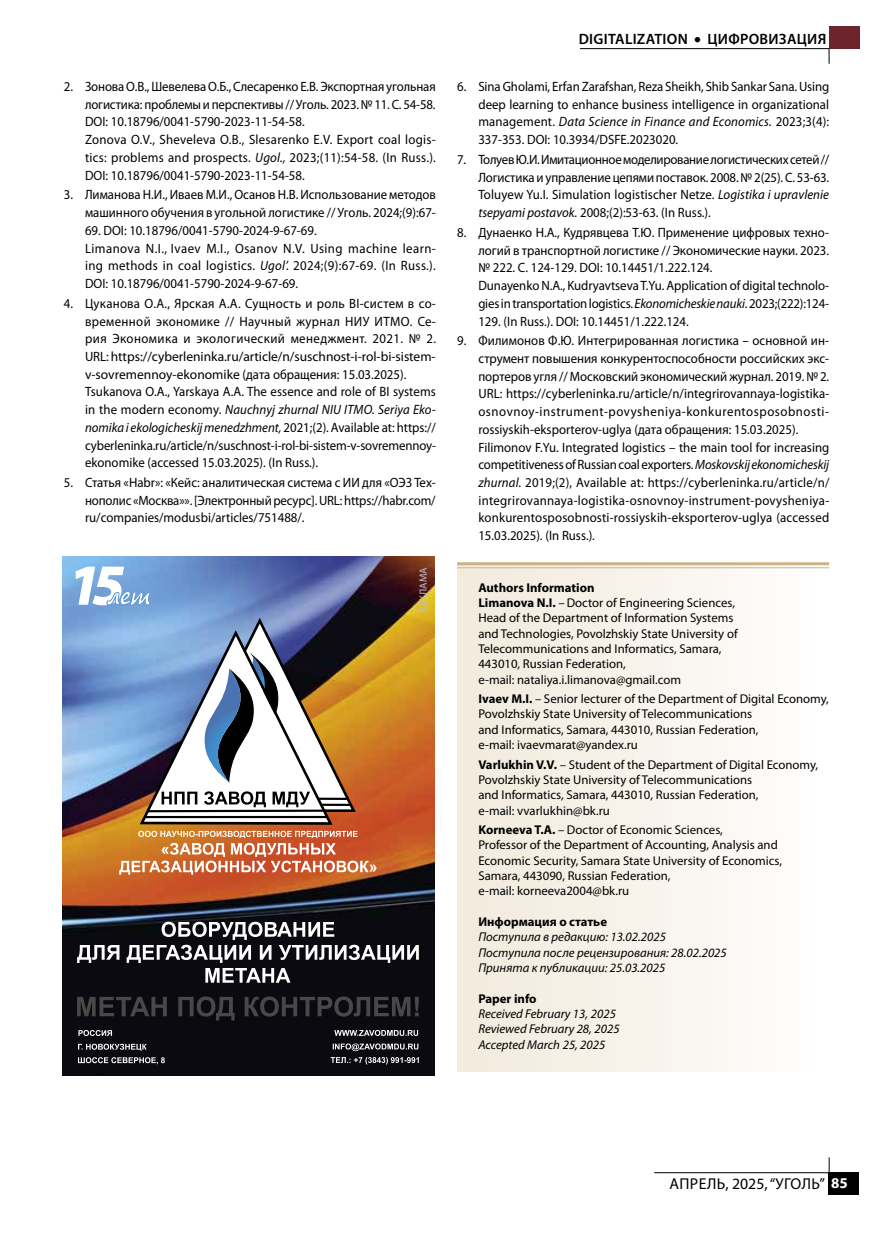
<style>
.page{position:relative;width:893px;height:1234px;background:#fff}
.page>*{position:absolute;margin:0;border:0;box-sizing:border-box;transform-origin:0 0}
.t1{font:italic 900 58.5px "Myriad Pro";color:#fff}
.t2{font:15.75px "Myriad Pro";letter-spacing:.02em;color:#000}
.t3{font:600 15px "Myriad Pro";letter-spacing:.02em;color:#000}
.t4{font:13.5px/17.7px "Myriad Pro";color:#000;scale:.95 1}
.t5{font:13.5px/17.7px "Myriad Pro";letter-spacing:.025em;color:#000;scale:.95 1}
.t6{font:12.75px/15.3px "Myriad Pro";color:#000}
.t7{font:italic 12.75px/15.3px "Myriad Pro";color:#000}
.t8{font:700 12.75px "Myriad Pro";color:#000}
.t9{font:10.5px "Myriad Pro";color:#c0c0c0}
.s1{font-style:italic}
.s2{font-weight:700}
.s3{font-weight:700;font-size:15px;color:#fff}
</style>
<div class="page">
<div style="left:457px;top:562px;width:372px;height:509px;background:linear-gradient(to right,#f2e9db,#fffefe)"></div>
<hr style="left:457px;top:562px;width:372px;height:3px;background:#cab487">
<hr style="left:457px;top:567px;width:372px;height:1px;background:#cab487">
<img style="left:63px;top:556px;width:372px;height:519px">
<svg style="left:119px;top:830px;width:258px;height:44px;background:#d7885d"></svg>
<svg style="left:140px;top:617px;width:216px;height:207px;background:#78706e"></svg>
<svg style="left:142px;top:620px;width:211px;height:203px"></svg>
<svg style="left:77px;top:921px;width:342px;height:61px;background:#3d3c41"></svg>
<svg style="left:77px;top:996px;width:342px;height:24px;background:#222125"></svg>
<svg style="left:78px;top:1043px;width:69px;height:7px"></svg>
<svg style="left:78px;top:1056px;width:87px;height:8px"></svg>
<svg style="left:331px;top:1056px;width:88px;height:8px"></svg>
<svg style="left:78px;top:1029px;width:34px;height:6px"></svg>
<svg style="left:334px;top:1029px;width:84px;height:6px"></svg>
<svg style="left:333px;top:1043px;width:85px;height:7px"></svg>
<svg style="left:106px;top:589px;width:45px;height:17px"></svg>
<div style="left:829px;top:1171px;width:30px;height:23px;background:#000"></div>
<hr style="left:654px;top:1171px;width:175px;height:1px;background:#000">
<svg style="left:829px;top:1157px;width:1px;height:15px"></svg>
<hr style="left:580px;top:48px;width:249px;height:1px;background:#000">
<svg style="left:829px;top:49px;width:1px;height:15px"></svg>
<div style="left:829px;top:27px;width:31px;height:22px;background:#6e242d"></div>
<p class="t4" style="left:85px;top:78px;width:371px;text-indent:-21px">2. Зонова О.В., Шевелева О.Б., Слесаренко Е.В. Экспортная угольная логистика: проблемы и перспективы // Уголь. 2023. № 11. С. 54-58.<br>DOI: 10.18796/0041-5790-2023-11-54-58.<br>Zonova O.V., Sheveleva O.B., Slesarenko E.V. Export coal logis&shy;tics: problems and prospects. <span class="s1">Ugol.,</span> 2023;(11):54-58. (In Russ.).<br>DOI: 10.18796/0041-5790-2023-11-54-58.</p>
<p class="t4" style="left:64px;top:186px;width:393px;text-align:right">3. Лиманова Н.И., Иваев М.И., Осанов Н.В. Использование методов машинного обучения в угольной логистике // Уголь. 2024;(9):67-</p>
<p class="t5" style="left:85px;top:222px;width:371px">69. DOI: 10.18796/0041-5790-2024-9-67-69.<br>Limanova N.I., Ivaev M.I., Osanov N.V. Using machine learn&shy;ing methods in coal logistics. <span class="s1">Ugol’.</span> 2024;(9):67-69. (In Russ.).<br>DOI: 10.18796/0041-5790-2024-9-67-69.</p>
<p class="t4" style="left:85px;top:294px;width:371px;text-indent:-21px">4. Цуканова О.А., Ярская А.А. Сущность и роль BI-систем в со&shy;временной экономике // Научный журнал НИУ ИТМО. Се&shy;рия Экономика и экологический менеджмент. 2021. № 2.<br>URL: https://cyberleninka.ru/article/n/suschnost-i-rol-bi-sistem&shy;v-sovremennoy-ekonomike (дата обращения: 15.03.2025).<br>Tsukanova O.A., Yarskaya A.A. The essence and role of BI systems in the modern economy. <span class="s1">Nauchnyj zhurnal NIU ITMO. Seriya Eko&shy;nomika i ekologicheskij menedzhment,</span> 2021;(2). Available at: https:// cyberleninka.ru/article/n/suschnost-i-rol-bi-sistem-v-sovremennoy&shy;ekonomike (accessed 15.03.2025). (In Russ.).</p>
<p class="t4" style="left:85px;top:474px;width:371px;text-align:justify;text-indent:-21px">5. Статья «Habr»: «Кейс: аналитическая система с ИИ для «ОЭЗ Тех&shy;нополис «Москва»». [Электронный ресурс]. URL: https://habr.com/ ru/companies/modusbi/articles/751488/.</p>
<h1 class="t1" style="left:68px;top:552px;width:59px">15</h1>
<p class="t9" style="left:417px;top:611px;width:46px;rotate:-90deg">РЕКЛАМА</p>
<p class="t3" style="left:579px;top:31px;width:249px">DIGITALIZATION • ЦИФРОВИЗАЦИЯ</p>
<p class="t4" style="left:478px;top:78px;width:371px;text-align:justify;text-indent:-21px">6. Sina Gholami, Erfan Zarafshan, Reza Sheikh, Shib Sankar Sana. Using deep learning to enhance business intelligence in organizational management. <span class="s1">Data Science in Finance and Economics.</span> 2023;3(4):<br>337-353. DOI: 10.3934/DSFE.2023020.</p>
<p class="t4" style="left:478px;top:151px;width:371px;text-align:justify;text-indent:-21px">7. Толуев Ю.И. Имитационное моделирование логистических сетей // Логистика и управление цепями поставок. 2008. № 2(25). С. 53-63.<br>Toluyew Yu.I. Simulation logistischer Netze. <span class="s1">Logistika i upravlenie tsepyami postavok.</span> 2008;(2):53-63. (In Russ.).</p>
<p class="t4" style="left:478px;top:224px;width:371px;text-indent:-21px">8. Дунаенко Н.А., Кудрявцева Т.Ю. Применение цифровых техно&shy;логий в транспортной логистике // Экономические науки. 2023. № 222. С. 124-129. DOI: 10.14451/1.222.124.<br>Dunayenko N.A., Kudryavtseva T.Yu. Application of digital technolo&shy;gies in transportation logistics. <span class="s1">Ekonomicheskie nauki.</span> 2023;(222):124- 129. (In Russ.). DOI: 10.14451/1.222.124.</p>
<p class="t4" style="left:478px;top:332px;width:371px;text-indent:-21px">9. Филимонов Ф.Ю. Интегрированная логистика – основной ин&shy;струмент повышения конкурентоспособности российских экс&shy;портеров угля // Московский экономический журнал. 2019. №2.<br>URL: https://cyberleninka.ru/article/n/integrirovannaya-logistika&shy;osnovnoy-instrument-povysheniya-konkurentosposobnosti&shy;rossiyskih-eksporterov-uglya (дата обращения: 15.03.2025).<br>Filimonov F.Yu. Integrated logistics – the main tool for increasing competitiveness of Russian coal exporters. <span class="s1">Moskovskij ekonomicheskij zhurnal.</span> 2019;(2), Available at: https://cyberleninka.ru/article/n/ integrirovannaya-logistika-osnovnoy-instrument-povysheniya&shy;konkurentosposobnosti-rossiyskih-eksporterov-uglya (accessed 15.03.2025). (In Russ.).</p>
<p class="t6" style="left:478px;top:580px;width:261px"><span class="s2">Authors Information<br>Limanova N.I.</span> –Doctor of Engineering Sciences, Head of the Department of Information Systems and Technologies, Povolzhskiy State University of Telecommunications and Informatics, Samara, 443010, Russian Federation,<br>e-mail: nataliya.i.limanova@gmail.com</p>
<p class="t6" style="left:478px;top:691px;width:352px"><span class="s2">Ivaev M.I.</span> – Senior lecturer of the Department of Digital Economy, Povolzhskiy State University of Telecommunications<br>and Informatics, Samara, 443010, Russian Federation,<br>e-mail: ivaevmarat@yandex.ru</p>
<p class="t6" style="left:478px;top:756px;width:341px"><span class="s2">Varlukhin V.V.</span> – Student of the Department of Digital Economy, Povolzhskiy State University of Telecommunications<br>and Informatics, Samara, 443010, Russian Federation,<br>e-mail: vvarlukhin@bk.ru</p>
<p class="t6" style="left:478px;top:822px;width:305px"><span class="s2">Korneeva T.A.</span> – Doctor of Economic Sciences,<br>Professor of the Department of Accounting, Analysis and Economic Security, Samara State University of Economics, Samara, 443090, Russian Federation,<br>e-mail: korneeva2004@bk.ru</p>
<p class="t8" style="left:478px;top:914px;width:130px">Информация о статье</p>
<p class="t7" style="left:478px;top:929px;width:250px">Поступила в редакцию: 13.02.2025<br>Поступила после рецензирования: 28.02.2025<br>Принята к публикации: 25.03.2025</p>
<p class="t8" style="left:478px;top:990px;width:60px">Paper info</p>
<p class="t7" style="left:478px;top:1006px;width:143px">Received February 13, 2025<br>Reviewed February 28, 2025<br>Accepted March 25, 2025</p>
<p class="t2" style="left:670px;top:1174px;width:180px">АПРЕЛЬ, 2025, “УГОЛЬ” <span class="s3">85</span></p>
</div>
